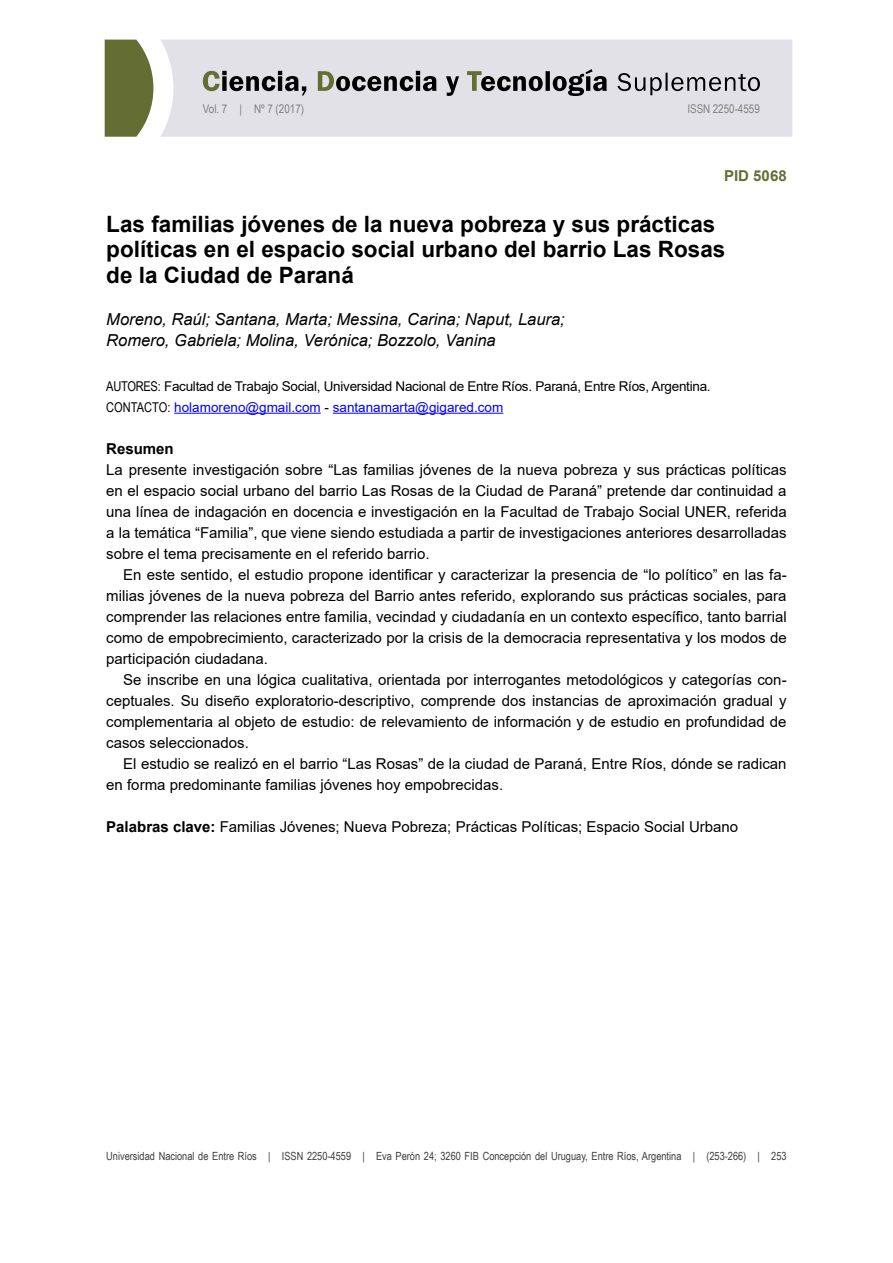
<style>
.page{position:relative;width:893px;height:1263px;background:#fff}
.page>*{position:absolute;margin:0;border:0;box-sizing:border-box;transform-origin:0 0}
.izquierda{font:700 22.5px "Arial";color:#000}
.izquierda-2{font:italic 16.5px "Arial";color:#000}
.t1{font:15px/21px "Arial";color:#000;text-align:justify}
.izquierda-3{font:700 15px "Arial";color:#646e32}
.t2{font:700 15px "Arial";color:#000}
.izquierda-4{font:13.5px "Arial";letter-spacing:-.02em;color:#000}
.izquierda-5{font:13.5px "Arial";color:#00f}
.t3{font:12px "Arial Narrow";color:#808080}
.t4{font:11.25px "Arial Narrow";color:#3d3d3d}
.s1{font-family:"Arial Narrow"}
.s2{font-family:"Arial Narrow";color:#000}
.s3{color:#000}
.s4{font-weight:700}
</style>
<div class="page">
<hr style="left:174px;top:413px;width:147px;height:1px;background:#00f">
<hr style="left:333px;top:413px;width:170px;height:1px;background:#00f">
<div style="left:161px;top:40px;width:631px;height:97px;background:#e2e1e7"></div>
<svg style="left:105px;top:40px;width:48px;height:97px;background:#747d47"></svg>
<svg style="left:203px;top:69px;width:404px;height:27px;background:#a1a0a2"></svg>
<svg style="left:617px;top:73px;width:143px;height:22px;background:#aeadb2"></svg>
<p class="t3" style="left:203px;top:100px;width:103px">Vol. 7 | Nº 7 (2017)</p>
<p class="t3" style="left:687px;top:100px;width:74px">ISSN 2250-4559</p>
<p class="izquierda-3" style="left:724px;top:165px;width:64px">PID 5068</p>
<p class="izquierda" style="left:106px;top:208px;width:611px">Las familias jóvenes de la nueva pobreza y sus prácticas</p>
<p class="izquierda" style="left:106px;top:233px;width:620px">políticas en el espacio social urbano del barrio Las Rosas</p>
<p class="izquierda" style="left:106px;top:259px;width:249px">de la Ciudad de Paraná</p>
<p class="izquierda-2" style="left:106px;top:308px;width:460px">Moreno, Raúl; Santana, Marta; Messina, Carina; Naput, Laura;</p>
<p class="izquierda-2" style="left:106px;top:329px;width:391px">Romero, Gabriela; Molina, Verónica; Bozzolo, Vanina</p>
<p class="izquierda-4" style="left:106px;top:377px;width:606px"><span class="s1">AUTORES:</span> Facultad de Trabajo Social, Universidad Nacional de Entre Ríos. Paraná, Entre Ríos, Argentina.</p>
<p class="izquierda-5" style="left:106px;top:398px;width:398px"><span class="s2">CONTACTO:</span> holamoreno@gmail.com <span class="s3">-</span> santanamarta@gigared.com</p>
<p class="t2" style="left:106px;top:438px;width:69px">Resumen</p>
<p class="t1" style="left:106px;top:459px;width:682px">La presente investigación sobre “Las familias jóvenes de la nueva pobreza y sus prácticas políticas en el espacio social urbano del barrio Las Rosas de la Ciudad de Paraná” pretende dar continuidad a una línea de indagación en docencia e investigación en la Facultad de Trabajo Social UNER, referida a la temática “Familia”, que viene siendo estudiada a partir de investigaciones anteriores desarrolladas sobre el tema precisamente en el referido barrio.</p>
<p class="t1" style="left:106px;top:564px;width:682px;text-indent:17px">En este sentido, el estudio propone identificar y caracterizar la presencia de “lo político” en las fa&shy;milias jóvenes de la nueva pobreza del Barrio antes referido, explorando sus prácticas sociales, para comprender las relaciones entre familia, vecindad y ciudadanía en un contexto específico, tanto barrial como de empobrecimiento, caracterizado por la crisis de la democracia representativa y los modos de participación ciudadana.</p>
<p class="t1" style="left:106px;top:669px;width:682px;text-indent:17px">Se inscribe en una lógica cualitativa, orientada por interrogantes metodológicos y categorías con&shy;ceptuales. Su diseño exploratorio-descriptivo, comprende dos instancias de aproximación gradual y complementaria al objeto de estudio: de relevamiento de información y de estudio en profundidad de casos seleccionados.</p>
<p class="t1" style="left:106px;top:753px;width:682px;text-indent:17px">El estudio se realizó en el barrio “Las Rosas” de la ciudad de Paraná, Entre Ríos, dónde se radican en forma predominante familias jóvenes hoy empobrecidas.</p>
<p class="t1" style="left:106px;top:816px;width:633px"><span class="s4">Palabras clave:</span> Familias Jóvenes; Nueva Pobreza; Prácticas Políticas; Espacio Social Urbano</p>
<p class="t4" style="left:106px;top:1148px;width:682px">Universidad Nacional de Entre Ríos | ISSN 2250-4559 | Eva Perón 24; 3260 FIB Concepción del Uruguay, Entre Ríos, Argentina | (253-266) | 253</p>
</div>
